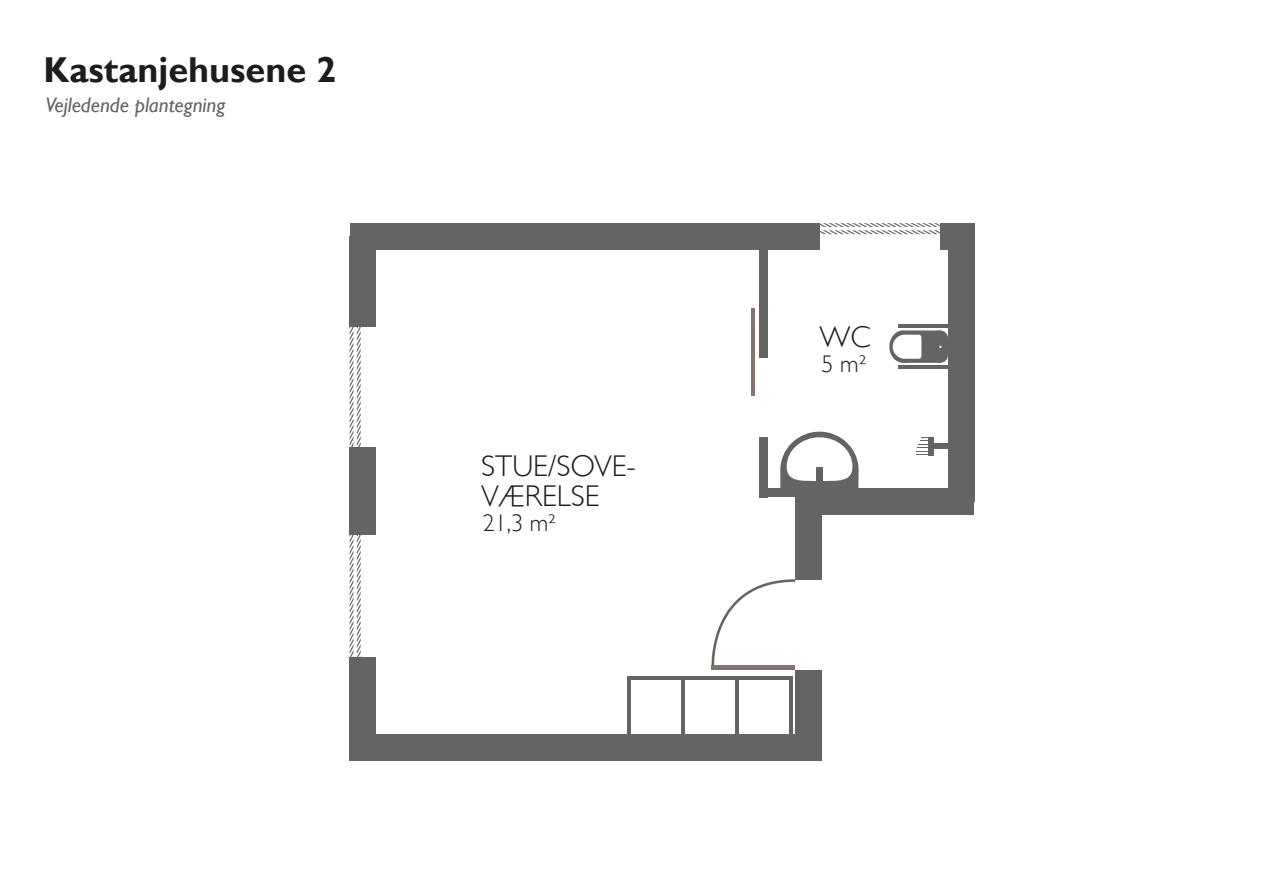
<style>
.page{position:relative;width:1263px;height:893px;background:#fff}
.page>*{position:absolute;margin:0;border:0;box-sizing:border-box;transform-origin:0 0}
.t1{font:700 36px "Gill Sans";color:#1d1d1b}
.t2{font:300 30px/30px "Gill Sans";color:#1d1d1b}
.t3{font:300 24px "Gill Sans";color:#1d1d1b}
.t4{font:italic 21px "Gill Sans";color:#646463}
</style>
<div class="page">
<hr style="left:711px;top:666px;width:84px;height:4px;background:#84746d">
<svg style="left:711px;top:579px;width:87px;height:87px"></svg>
<div style="left:759px;top:234px;width:8px;height:123px;background:#646463"></div>
<div style="left:759px;top:437px;width:8px;height:60px;background:#646463"></div>
<div style="left:760px;top:489px;width:62px;height:8px;background:#646463"></div>
<svg style="left:780px;top:432px;width:78px;height:57px"></svg>
<div style="left:816px;top:468px;width:7px;height:23px;background:#646463"></div>
<hr style="left:627px;top:677px;width:166px;height:3px;background:#646463">
<hr style="left:735px;top:677px;width:4px;height:78px;background:#646463">
<hr style="left:789px;top:677px;width:4px;height:78px;background:#646463">
<hr style="left:681px;top:677px;width:4px;height:78px;background:#646463">
<hr style="left:627px;top:677px;width:4px;height:78px;background:#646463">
<div style="left:948px;top:236px;width:26px;height:266px;background:#646463"></div>
<div style="left:795px;top:502px;width:26px;height:77px;background:#646463"></div>
<div style="left:350px;top:657px;width:26px;height:97px;background:#646463"></div>
<div style="left:350px;top:447px;width:26px;height:87px;background:#646463"></div>
<div style="left:350px;top:236px;width:26px;height:91px;background:#646463"></div>
<div style="left:795px;top:670px;width:26px;height:90px;background:#646463"></div>
<div style="left:350px;top:734px;width:454px;height:26px;background:#646463"></div>
<div style="left:350px;top:223px;width:469px;height:26px;background:#646463"></div>
<div style="left:795px;top:489px;width:179px;height:26px;background:#646463"></div>
<div style="left:940px;top:223px;width:34px;height:26px;background:#646463"></div>
<svg style="left:350px;top:327px;width:11px;height:330px"></svg>
<svg style="left:819px;top:223px;width:121px;height:11px"></svg>
<svg style="left:933px;top:330px;width:15px;height:33px"></svg>
<svg style="left:889px;top:330px;width:58px;height:33px"></svg>
<hr style="left:899px;top:324px;width:49px;height:4px;background:#646463">
<hr style="left:899px;top:366px;width:49px;height:3px;background:#646463">
<div style="left:934px;top:444px;width:18px;height:5px;background:#646463"></div>
<div style="left:929px;top:437px;width:5px;height:19px;background:#646463"></div>
<svg style="left:916px;top:437px;width:11px;height:18px"></svg>
<hr style="left:751px;top:308px;width:4px;height:88px;background:#84746d">
<p class="t1" style="left:43px;top:49px;width:294px">Kastanjehusene 2</p>
<p class="t4" style="left:46px;top:93px;width:181px">Vejledende plantegning</p>
<p class="t2" style="left:481px;top:451px;width:156px">STUE/SOVE-<br>VÆRELSE</p>
<p class="t3" style="left:483px;top:509px;width:74px">21,3 m²</p>
<p class="t2" style="left:819px;top:322px;width:53px">WC</p>
<p class="t3" style="left:821px;top:350px;width:46px">5 m²</p>
</div>
